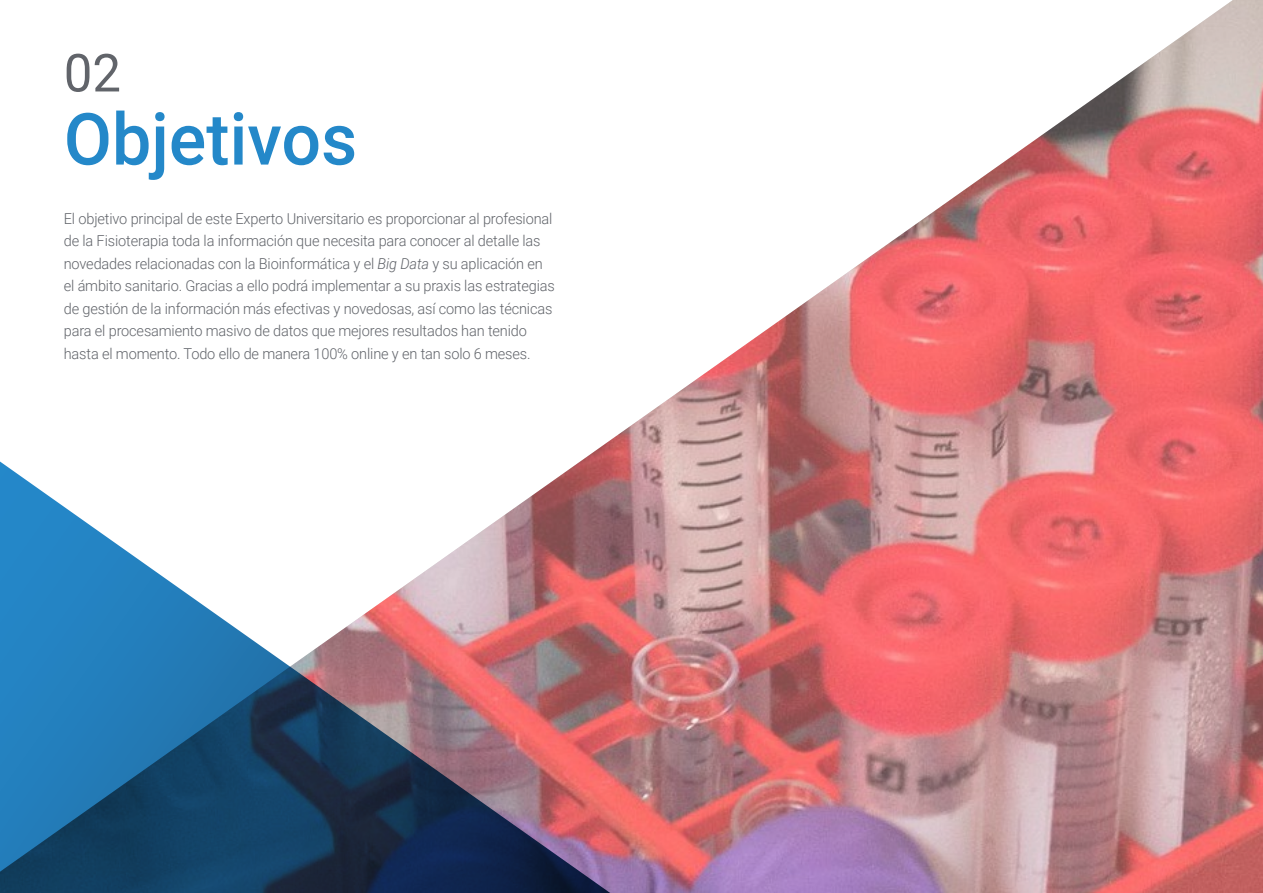
<style>
.page{position:relative;width:1263px;height:893px;background:#fff}
.page>*{position:absolute;margin:0;border:0;box-sizing:border-box;transform-origin:0 0}
.t1{font:500 72px "Roboto";color:#2488c9}
.t2{font:52.5px "Roboto";color:#61646a}
.t3{font:300 15px/22.5px "Roboto";letter-spacing:-.01em;color:#61646a}
.s1{font-style:italic}
</style>
<div class="page">
<img style="left:602px;top:0;width:661px;height:893px">
<svg style="left:0;top:446px;width:640px;height:447px"></svg>
<h2 class="t2" style="left:64px;top:36px;width:59px">02</h2>
<h1 class="t1" style="left:64px;top:89px;width:295px">Objetivos</h1>
<p class="t3" style="left:64px;top:207px;width:493px">El objetivo principal de este Experto Universitario es proporcionar al profesional de la Fisioterapia toda la información que necesita para conocer al detalle las novedades relacionadas con la Bioinformática y el <span class="s1">Big Data</span> y su aplicación en el ámbito sanitario. Gracias a ello podrá implementar a su praxis las estrategias de gestión de la información más efectivas y novedosas, así como las técnicas para el procesamiento masivo de datos que mejores resultados han tenido hasta el momento. Todo ello de manera 100% online y en tan solo 6 meses.</p>
</div>
